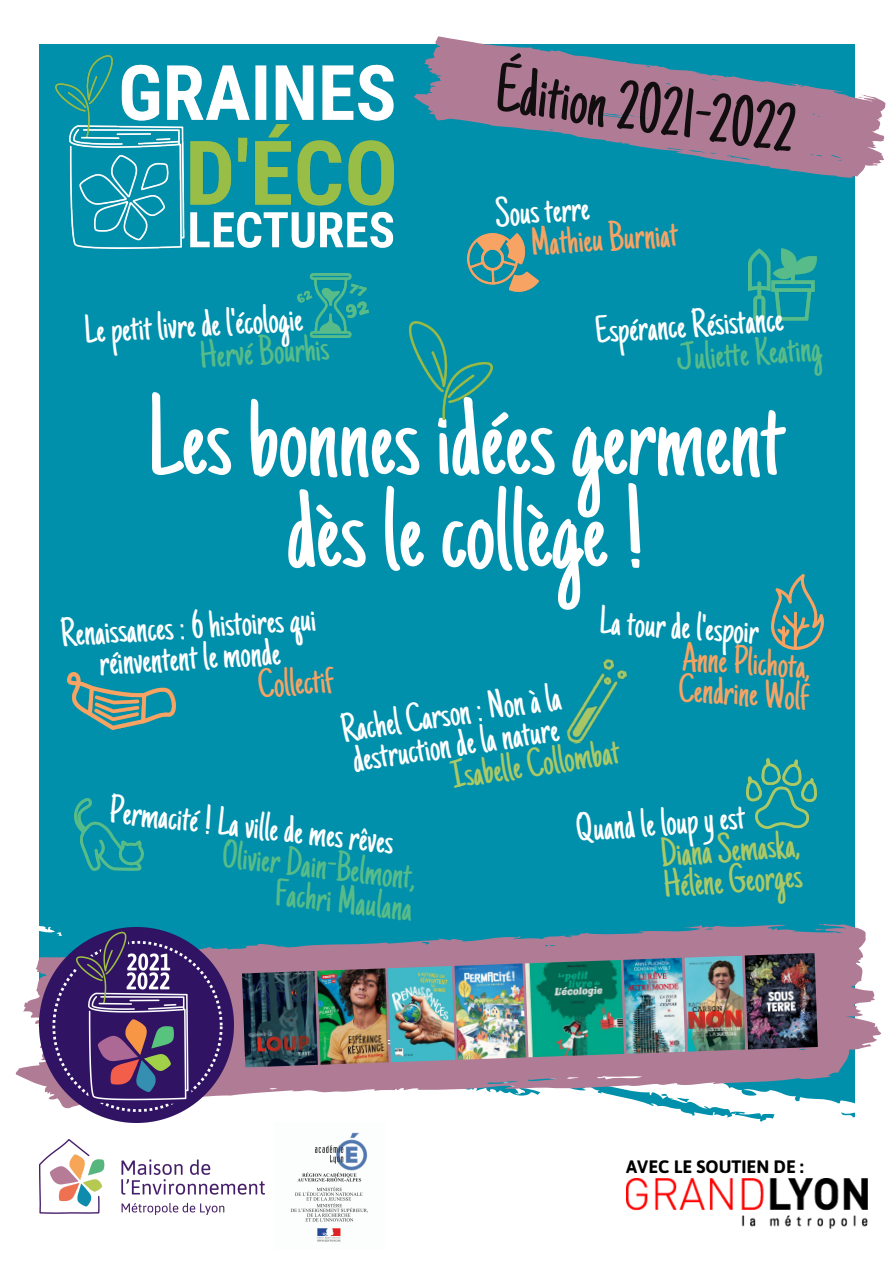
<style>
.page{position:relative;width:893px;height:1263px;background:#fff}
.page>*{position:absolute;margin:0;border:0;box-sizing:border-box;transform-origin:0 0}
.t1{font:117.38px/92.2px "Just Another Hand";color:#fff;text-align:center}
.t2{font:72px "Just Another Hand";color:#000}
.t3{font:40.65px/31.3px "Just Another Hand";color:#fff;text-align:center}
.t4{font:40.65px "Just Another Hand";color:#57bc89}
.t5{font:40.65px "Just Another Hand";color:#f7a363}
.t6{font:40.65px "Just Another Hand";color:#acc966}
.t7{font:700 18px "Asap";color:#000}
</style>
<div class="page">
<div style="left:39px;top:44px;width:815px;height:1103px;background:#0090ab"></div>
<svg style="left:39px;top:756px;width:829px;height:473px"></svg>
<svg style="left:39px;top:916px;width:23px;height:2px"></svg>
<img style="left:39px;top:1139px;width:225px;height:76px">
<img style="left:626px;top:1178px;width:241px;height:50px">
<svg style="left:15px;top:918px;width:866px;height:194px"></svg>
<img style="left:454px;top:963px;width:72px;height:97px">
<img style="left:525px;top:960px;width:99px;height:97px">
<img style="left:744px;top:953px;width:74px;height:96px">
<img style="left:623px;top:958px;width:62px;height:96px">
<img style="left:684px;top:955px;width:61px;height:96px">
<img style="left:388px;top:966px;width:67px;height:96px">
<img style="left:242px;top:971px;width:76px;height:96px">
<img style="left:317px;top:968px;width:71px;height:97px">
<img style="left:55px;top:56px;width:338px;height:192px">
<svg style="left:414px;top:36px;width:472px;height:148px;fill:#af7b95"></svg>
<img style="left:408px;top:322px;width:84px;height:98px">
<img style="left:275px;top:1122px;width:109px;height:120px">
<img style="left:75px;top:798px;width:69px;height:73px">
<img style="left:771px;top:574px;width:52px;height:75px">
<img style="left:67px;top:672px;width:108px;height:57px">
<img style="left:298px;top:273px;width:70px;height:64px">
<img style="left:467px;top:234px;width:71px;height:58px">
<img style="left:748px;top:248px;width:68px;height:74px">
<img style="left:746px;top:758px;width:70px;height:71px">
<img style="left:566px;top:659px;width:61px;height:85px">
<h2 class="t2" style="left:499px;top:60px;width:304px;rotate:8deg">Édition 2021-2022</h2>
<p class="t3" style="left:84px;top:318px;width:220px;rotate:-3deg">Le petit livre de l'écologie</p>
<p class="t4" style="left:199px;top:338px;width:131px;rotate:-3deg">HervéBourhis</p>
<p class="t3" style="left:495px;top:201px;width:95px;rotate:-3deg">Sous terre</p>
<p class="t5" style="left:530px;top:226px;width:149px;rotate:-3deg">MathieuBurniat</p>
<p class="t3" style="left:594px;top:320px;width:190px;rotate:-4deg">EspéranceRésistance</p>
<p class="t4" style="left:676px;top:341px;width:147px;rotate:-4deg">JulietteKeating</p>
<p class="t1" style="left:146px;top:404px;width:639px">Les bonnes idées germent dès le collège !</p>
<p class="t3" style="left:600px;top:609px;width:161px;rotate:4deg">La tour de l'espoir</p>
<p class="t3" style="left:60px;top:621px;width:257px;rotate:-3deg">Renaissances :6histoires qui réinventent le monde</p>
<p class="t5" style="left:684px;top:641px;width:129px;rotate:4deg">AnnePlichota,</p>
<p class="t5" style="left:257px;top:668px;width:77px;rotate:-3deg">Collectif</p>
<p class="t5" style="left:679px;top:672px;width:132px;rotate:4deg">Cendrine Wolf</p>
<p class="t3" style="left:339px;top:719px;width:223px;text-align:left;rotate:-9deg">RachelCarson :Non à la destruction de la nature</p>
<p class="t6" style="left:449px;top:760px;width:171px;rotate:-9deg">IsabelleCollombat</p>
<p class="t3" style="left:110px;top:799px;width:287px;rotate:6deg">Permacité !La ville de mes rêves</p>
<p class="t4" style="left:224px;top:839px;width:197px;rotate:6deg">OlivierDain-Belmont,</p>
<p class="t4" style="left:276px;top:877px;width:140px;rotate:6deg">Fachri Maulana</p>
<p class="t3" style="left:575px;top:817px;width:171px;rotate:-4deg">Quand le loup y est</p>
<p class="t6" style="left:659px;top:837px;width:141px;rotate:-4deg">DianaSemaska,</p>
<p class="t6" style="left:662px;top:868px;width:140px;rotate:-4deg">Hélène Georges</p>
<p class="t7" style="left:626px;top:1156px;width:179px">AVEC LE SOUTIEN DE :</p>
</div>
